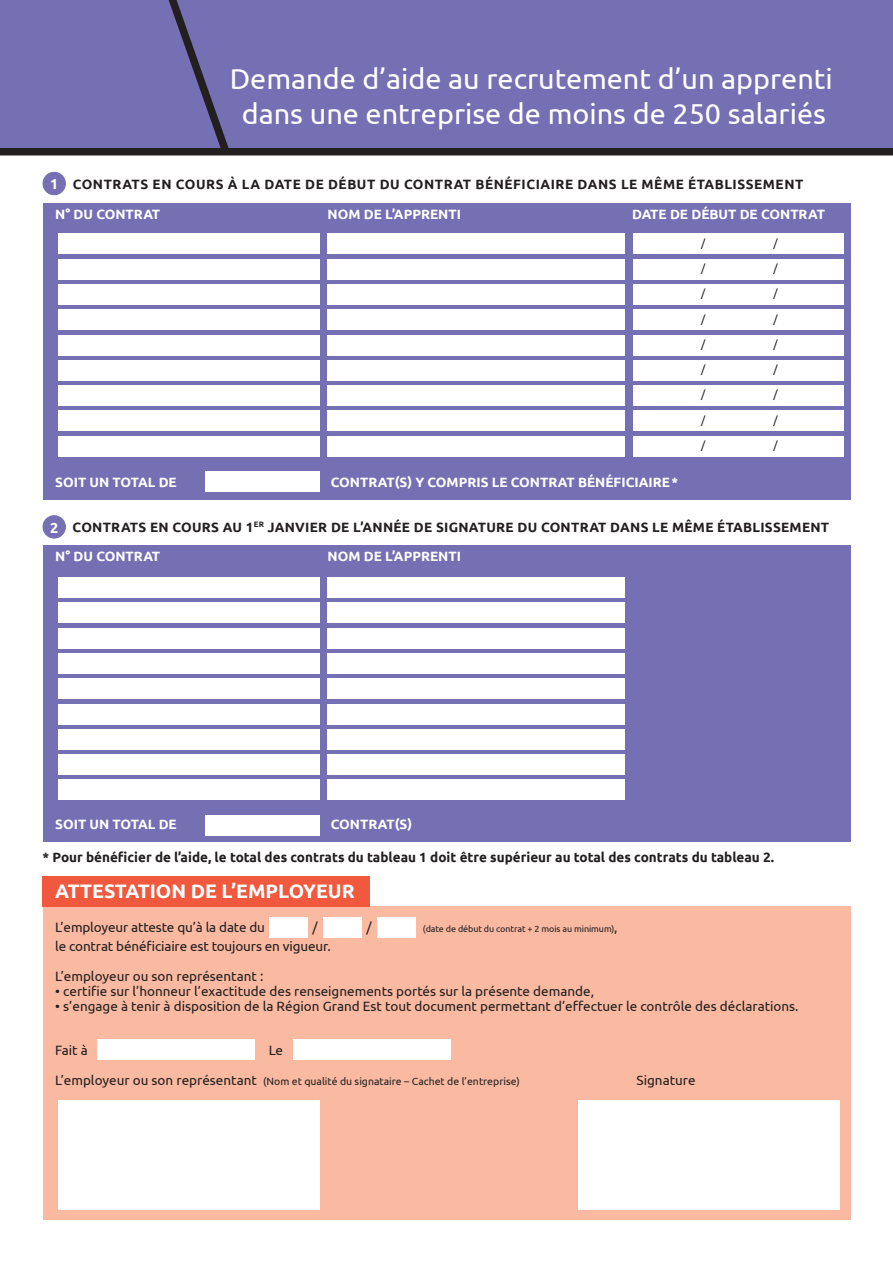
<style>
.page{position:relative;width:893px;height:1263px;background:#fff}
.page>*{position:absolute;margin:0;border:0;box-sizing:border-box;transform-origin:0 0}
.t1{font:28.8px/35.4px "Ubuntu";color:#fff;text-align:center}
.texte_courant{font:700 19.5px "Ubuntu";color:#fff}
.texte_courant-2{font:700 14.4px "Ubuntu";color:#fff}
.texte_courant-3{font:13.5px "Ubuntu";color:#231f20}
.texte_courant-4{font:700 13.5px "Ubuntu";color:#fff}
.legende{font:700 13.5px "Ubuntu";color:#231f20}
.texte_courant-5{font:700 13.5px "Ubuntu";letter-spacing:.02em;color:#231f20}
.texte_courant-6{font:700 13.5px "Ubuntu";letter-spacing:.04em;color:#231f20}
.texte_courant-7{font:10.95px "Ubuntu";color:#231f20}
.texte_courant-8{font:10.5px "Ubuntu";color:#231f20}
.texte_courant-9{font:9px "Ubuntu";letter-spacing:-.01em;color:#231f20}
.s1{font-size:13.5px}
</style>
<div class="page">
<div style="left:43px;top:906px;width:807px;height:314px;background:#fab9a1"></div>
<div style="left:43px;top:876px;width:327px;height:30px;background:#f0593e"></div>
<div style="left:0;top:0;width:893px;height:152px;background:#756fb3"></div>
<div style="left:0;top:148px;width:893px;height:7px;background:#231f20"></div>
<svg style="left:109px;top:0;width:126px;height:156px"></svg>
<div style="left:43px;top:203px;width:807px;height:297px;background:#756fb3"></div>
<div style="left:43px;top:545px;width:807px;height:296px;background:#756fb3"></div>
<div style="left:327px;top:577px;width:298px;height:21px;background:#fff"></div>
<div style="left:327px;top:259px;width:298px;height:20px;background:#fff"></div>
<div style="left:327px;top:234px;width:298px;height:20px;background:#fff"></div>
<div style="left:327px;top:603px;width:298px;height:20px;background:#fff"></div>
<div style="left:327px;top:284px;width:298px;height:21px;background:#fff"></div>
<div style="left:327px;top:628px;width:298px;height:20px;background:#fff"></div>
<div style="left:327px;top:310px;width:298px;height:20px;background:#fff"></div>
<div style="left:327px;top:653px;width:298px;height:21px;background:#fff"></div>
<div style="left:327px;top:335px;width:298px;height:20px;background:#fff"></div>
<div style="left:327px;top:678px;width:298px;height:21px;background:#fff"></div>
<div style="left:327px;top:360px;width:298px;height:20px;background:#fff"></div>
<div style="left:327px;top:704px;width:298px;height:20px;background:#fff"></div>
<div style="left:327px;top:385px;width:298px;height:21px;background:#fff"></div>
<div style="left:327px;top:729px;width:298px;height:20px;background:#fff"></div>
<div style="left:327px;top:411px;width:298px;height:20px;background:#fff"></div>
<div style="left:327px;top:754px;width:298px;height:21px;background:#fff"></div>
<div style="left:327px;top:436px;width:298px;height:20px;background:#fff"></div>
<div style="left:327px;top:780px;width:298px;height:20px;background:#fff"></div>
<div style="left:58px;top:577px;width:261px;height:21px;background:#fff"></div>
<div style="left:58px;top:259px;width:261px;height:20px;background:#fff"></div>
<div style="left:58px;top:234px;width:261px;height:20px;background:#fff"></div>
<div style="left:58px;top:603px;width:261px;height:20px;background:#fff"></div>
<div style="left:58px;top:284px;width:261px;height:21px;background:#fff"></div>
<div style="left:58px;top:628px;width:261px;height:20px;background:#fff"></div>
<div style="left:58px;top:310px;width:261px;height:20px;background:#fff"></div>
<div style="left:58px;top:653px;width:261px;height:21px;background:#fff"></div>
<div style="left:58px;top:335px;width:261px;height:20px;background:#fff"></div>
<div style="left:58px;top:678px;width:261px;height:21px;background:#fff"></div>
<div style="left:58px;top:360px;width:261px;height:20px;background:#fff"></div>
<div style="left:58px;top:704px;width:261px;height:20px;background:#fff"></div>
<div style="left:58px;top:385px;width:261px;height:21px;background:#fff"></div>
<div style="left:58px;top:729px;width:261px;height:20px;background:#fff"></div>
<div style="left:58px;top:411px;width:261px;height:20px;background:#fff"></div>
<div style="left:58px;top:754px;width:261px;height:21px;background:#fff"></div>
<div style="left:58px;top:436px;width:261px;height:20px;background:#fff"></div>
<div style="left:58px;top:780px;width:261px;height:20px;background:#fff"></div>
<div style="left:205px;top:471px;width:114px;height:21px;background:#fff"></div>
<div style="left:205px;top:815px;width:114px;height:20px;background:#fff"></div>
<div style="left:633px;top:234px;width:211px;height:20px;background:#fff"></div>
<div style="left:633px;top:259px;width:211px;height:20px;background:#fff"></div>
<div style="left:633px;top:284px;width:211px;height:21px;background:#fff"></div>
<div style="left:633px;top:310px;width:211px;height:20px;background:#fff"></div>
<div style="left:633px;top:335px;width:211px;height:20px;background:#fff"></div>
<div style="left:633px;top:360px;width:211px;height:20px;background:#fff"></div>
<div style="left:633px;top:385px;width:211px;height:21px;background:#fff"></div>
<div style="left:633px;top:411px;width:211px;height:20px;background:#fff"></div>
<div style="left:633px;top:436px;width:211px;height:20px;background:#fff"></div>
<div style="left:269px;top:917px;width:39px;height:20px;background:#fff"></div>
<div style="left:98px;top:1039px;width:157px;height:20px;background:#fff"></div>
<div style="left:293px;top:1039px;width:158px;height:20px;background:#fff"></div>
<div style="left:58px;top:1099px;width:261px;height:110px;background:#fff"></div>
<div style="left:578px;top:1099px;width:261px;height:110px;background:#fff"></div>
<div style="left:323px;top:917px;width:39px;height:20px;background:#fff"></div>
<div style="left:377px;top:917px;width:39px;height:20px;background:#fff"></div>
<div style="left:43px;top:172px;width:22px;height:23px;background:#756fb3;border-radius:50%"></div>
<div style="left:43px;top:172px;width:23px;height:23px;border:1px solid #756fb3;border-radius:50%"></div>
<div style="left:43px;top:516px;width:22px;height:22px;background:#756fb3;border-radius:50%"></div>
<div style="left:43px;top:515px;width:23px;height:24px;border:1px solid #756fb3;border-radius:50%"></div>
<p class="t1" style="left:230px;top:60px;width:604px">Demande d’aide au recrutement d’un apprenti dans une entreprise de moins de 250 salariés</p>
<p class="texte_courant-6" style="left:73px;top:176px;width:732px">CONTRATS EN COURS À LA DATE DE DÉBUT DU CONTRAT BÉNÉFICIAIRE DANS LE MÊME ÉTABLISSEMENT</p>
<p class="texte_courant-4" style="left:55px;top:206px;width:106px">N° DU CONTRAT</p>
<p class="texte_courant-4" style="left:328px;top:206px;width:135px">NOM DE L’APPRENTI</p>
<p class="texte_courant-4" style="left:632px;top:206px;width:194px">DATE DE DÉBUT DE CONTRAT</p>
<p class="texte_courant-2" style="left:50px;top:175px;width:10px">1</p>
<p class="texte_courant-7" style="left:701px;top:236px;width:6px">/</p>
<p class="texte_courant-7" style="left:701px;top:261px;width:6px">/</p>
<p class="texte_courant-7" style="left:701px;top:287px;width:6px">/</p>
<p class="texte_courant-7" style="left:701px;top:312px;width:6px">/</p>
<p class="texte_courant-7" style="left:701px;top:337px;width:6px">/</p>
<p class="texte_courant-7" style="left:701px;top:362px;width:6px">/</p>
<p class="texte_courant-7" style="left:701px;top:388px;width:6px">/</p>
<p class="texte_courant-7" style="left:701px;top:413px;width:6px">/</p>
<p class="texte_courant-7" style="left:701px;top:438px;width:6px">/</p>
<p class="texte_courant-7" style="left:773px;top:236px;width:6px">/</p>
<p class="texte_courant-7" style="left:773px;top:261px;width:6px">/</p>
<p class="texte_courant-7" style="left:773px;top:287px;width:6px">/</p>
<p class="texte_courant-7" style="left:773px;top:312px;width:6px">/</p>
<p class="texte_courant-7" style="left:773px;top:337px;width:6px">/</p>
<p class="texte_courant-7" style="left:773px;top:362px;width:6px">/</p>
<p class="texte_courant-7" style="left:773px;top:388px;width:6px">/</p>
<p class="texte_courant-7" style="left:773px;top:413px;width:6px">/</p>
<p class="texte_courant-7" style="left:773px;top:438px;width:6px">/</p>
<p class="texte_courant-4" style="left:55px;top:474px;width:123px">SOIT UN TOTAL DE</p>
<p class="texte_courant-4" style="left:331px;top:474px;width:349px">CONTRAT(S) Y COMPRIS LE CONTRAT BÉNÉFICIAIRE*</p>
<p class="texte_courant-5" style="left:73px;top:519px;width:758px">CONTRATS EN COURS AU 1<sup>ER</sup> JANVIER DE L’ANNÉE DE SIGNATURE DU CONTRAT DANS LE MÊME ÉTABLISSEMENT</p>
<p class="texte_courant-4" style="left:55px;top:548px;width:106px">N° DU CONTRAT</p>
<p class="texte_courant-4" style="left:328px;top:548px;width:135px">NOM DE L’APPRENTI</p>
<p class="texte_courant-2" style="left:50px;top:519px;width:10px">2</p>
<p class="texte_courant-4" style="left:55px;top:816px;width:123px">SOIT UN TOTAL DE</p>
<p class="texte_courant-4" style="left:331px;top:816px;width:83px">CONTRAT(S)</p>
<p class="legende" style="left:43px;top:849px;width:733px">* Pour bénéficier de l’aide, le total des contrats du tableau 1 doit être supérieur au total des contrats du tableau 2.</p>
<p class="texte_courant" style="left:55px;top:879px;width:301px">ATTESTATION DE L’EMPLOYEUR</p>
<p class="texte_courant-3" style="left:55px;top:919px;width:211px">L’employeur atteste qu’à la date du</p>
<p class="texte_courant-3" style="left:313px;top:919px;width:7px">/</p>
<p class="texte_courant-3" style="left:367px;top:919px;width:7px">/</p>
<p class="texte_courant-9" style="left:423px;top:923px;width:196px">(date de début du contrat + 2 mois au minimum)<span class="s1">,</span></p>
<p class="texte_courant-3" style="left:55px;top:938px;width:277px">le contrat bénéficiaire est toujours en vigueur.</p>
<p class="texte_courant-3" style="left:55px;top:968px;width:210px">L’employeur ou son représentant :</p>
<p class="texte_courant-3" style="left:55px;top:983px;width:540px">• certifie sur l’honneur l’exactitude des renseignements portés sur la présente demande,</p>
<p class="texte_courant-3" style="left:55px;top:998px;width:745px">• s’engage à tenir à disposition de la Région Grand Est tout document permettant d’effectuer le contrôle des déclarations.</p>
<p class="texte_courant-3" style="left:55px;top:1042px;width:34px">Fait à</p>
<p class="texte_courant-3" style="left:269px;top:1042px;width:16px">Le</p>
<p class="texte_courant-8" style="left:55px;top:1074px;width:466px"><span class="s1">L’employeur ou son représentant</span> (Nom et qualité du signataire – Cachet de l’entreprise)</p>
<p class="texte_courant-3" style="left:637px;top:1072px;width:61px">Signature</p>
</div>
